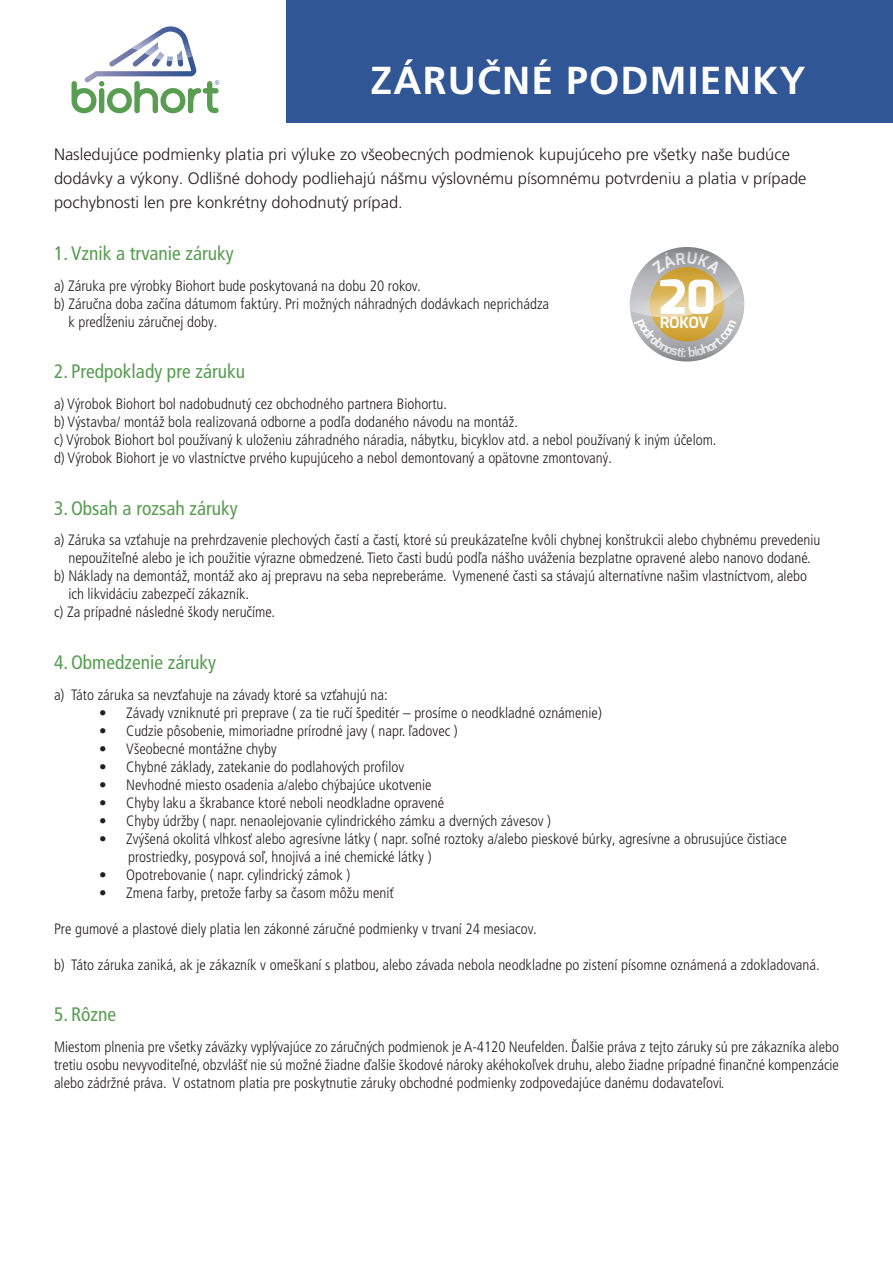
<style>
.page{position:relative;width:893px;height:1263px;background:#fff}
.page>*{position:absolute;margin:0;border:0;box-sizing:border-box;transform-origin:0 0}
.t1{font:700 39px "Frutiger LT Pro";letter-spacing:.03em;color:#fff}
.t2{font:condensed 19.5px "Frutiger LT Pro";color:#599d52}
.t3{font:300 16.5px/24px "Frutiger LT Pro";color:#231f20}
.t4{font:700 15.45px "Exo";color:#fff}
.t5{font:300 condensed 15px/18px "Frutiger LT Pro";color:#231f20}
</style>
<div class="page">
<div style="left:286px;top:0;width:607px;height:123px;background:#305695"></div>
<svg style="left:72px;top:26px;width:147px;height:87px"></svg>
<div style="left:625px;top:242px;width:124px;height:124px;border:5px solid #fff;border-radius:50%"></div>
<svg style="left:629px;top:247px;width:112px;height:110px"></svg>
<h1 class="t1" style="left:371px;top:57px;width:436px">ZÁRUČNÉ PODMIENKY</h1>
<p class="t3" style="left:54px;top:143px;width:754px">Nasledujúce podmienky platia pri výluke zo všeobecných podmienok kupujúceho pre všetky naše budúce dodávky a výkony. Odlišné dohody podliehajú nášmu výslovnému písomnému potvrdeniu a platia v prípade pochybnosti len pre konkrétny dohodnutý prípad.</p>
<h2 class="t2" style="left:54px;top:242px;width:181px">1. Vznik a trvanie záruky</h2>
<p class="t5" style="left:54px;top:277px;width:368px">a) Záruka pre výrobky Biohort bude poskytovaná na dobu 20 rokov.</p>
<p class="t5" style="left:54px;top:295px;width:497px">b) Záručna doba začína dátumom faktúry. Pri možných náhradných dodávkach neprichádza</p>
<p class="t5" style="left:68px;top:313px;width:150px">k predĺženiu záručnej doby.</p>
<h2 class="t2" style="left:54px;top:360px;width:193px">2. Predpoklady pre záruku</h2>
<p class="t5" style="left:54px;top:395px;width:664px">a) Výrobok Biohort bol nadobudnutý cez obchodného partnera Biohortu.<br>b) Výstavba/ montáž bola realizovaná odborne a podľa dodaného návodu na montáž.<br>c) Výrobok Biohort bol používaný k uloženiu záhradného náradia, nábytku, bicyklov atd. a nebol používaný k iným účelom. d) Výrobok Biohort je vo vlastníctve prvého kupujúceho a nebol demontovaný a opätovne zmontovaný.</p>
<h2 class="t2" style="left:54px;top:496px;width:185px">3.Obsah a rozsah záruky</h2>
<p class="t5" style="left:54px;top:531px;width:768px">a) Záruka sa vzťahuje na prehrdzavenie plechových častí a častí, ktoré sú preukázateľne kvôli chybnej konštrukcii alebo chybnému prevedeniu</p>
<p class="t5" style="left:68px;top:549px;width:744px">nepoužiteľné alebo je ich použitie výrazne obmedzené. Tieto časti budú podľa nášho uváženia bezplatne opravené alebo nanovo dodané.</p>
<p class="t5" style="left:54px;top:567px;width:754px">b) Náklady na demontáž, montáž ako aj prepravu na seba nepreberáme. Vymenené časti sa stávajú alternatívne našim vlastníctvom, alebo</p>
<p class="t5" style="left:68px;top:585px;width:182px">ich likvidáciu zabezpečí zákazník.</p>
<p class="t5" style="left:54px;top:603px;width:222px">c) Za prípadné následné škody neručíme.</p>
<h2 class="t2" style="left:54px;top:651px;width:164px">4.Obmedzenie záruky</h2>
<p class="t5" style="left:54px;top:686px;width:335px">a) Táto záruka sa nevzťahuje na závady ktoré sa vzťahujú na:</p>
<p class="t5" style="left:99px;top:704px;width:504px">• Závady vzniknuté pri preprave ( za tie ručí špeditér – prosíme o neodkladné oznámenie)</p>
<p class="t5" style="left:99px;top:722px;width:360px">• Cudzie pôsobenie, mimoriadne prírodné javy ( napr. ľadovec )</p>
<p class="t5" style="left:99px;top:740px;width:179px">• Všeobecné montážne chyby</p>
<p class="t5" style="left:99px;top:758px;width:307px">• Chybné základy, zatekanie do podlahových profilov</p>
<p class="t5" style="left:99px;top:776px;width:334px">• Nevhodné miesto osadenia a/alebo chýbajúce ukotvenie</p>
<p class="t5" style="left:99px;top:794px;width:346px">• Chyby laku a škrabance ktoré neboli neodkladne opravené</p>
<p class="t5" style="left:99px;top:812px;width:453px">• Chyby údržby ( napr. nenaolejovanie cylindrického zámku a dverných závesov )</p>
<p class="t5" style="left:128px;top:830px;width:660px;text-indent:-29px">• Zvýšená okolitá vlhkosť alebo agresívne látky ( napr. soľné roztoky a/alebo pieskové búrky, agresívne a obrusujúce čistiace prostriedky, posypová soľ, hnojivá a iné chemické látky )</p>
<p class="t5" style="left:99px;top:866px;width:252px">• Opotrebovanie ( napr. cylindrický zámok )</p>
<p class="t5" style="left:99px;top:884px;width:296px">• Zmena farby, pretože farby sa časom môžu meniť</p>
<p class="t5" style="left:54px;top:920px;width:484px">Pre gumové a plastové diely platia len zákonné záručné podmienky v trvaní 24 mesiacov.</p>
<p class="t5" style="left:54px;top:956px;width:767px">b) Táto záruka zaniká, ak je zákazník v omeškaní s platbou, alebo závada nebola neodkladne po zistení písomne oznámená a zdokladovaná.</p>
<h2 class="t2" style="left:54px;top:1003px;width:64px">5. Rôzne</h2>
<p class="t5" style="left:54px;top:1038px;width:786px;text-align:justify">Miestom plnenia pre všetky záväzky vyplývajúce zo záručných podmienok je A-4120 Neufelden. Ďalšie práva z tejto záruky sú pre zákazníka alebo tretiu osobu nevyvoditeľné, obzvlášť nie sú možné žiadne ďalšie škodové nároky akéhokoľvek druhu, alebo žiadne prípadné finančné kompenzácie alebo zádržné práva. V ostatnom platia pre poskytnutie záruky obchodné podmienky zodpovedajúce danému dodavateľovi.</p>
<p class="t4" style="left:660px;top:313px;width:50px">ROKOV</p>
</div>
